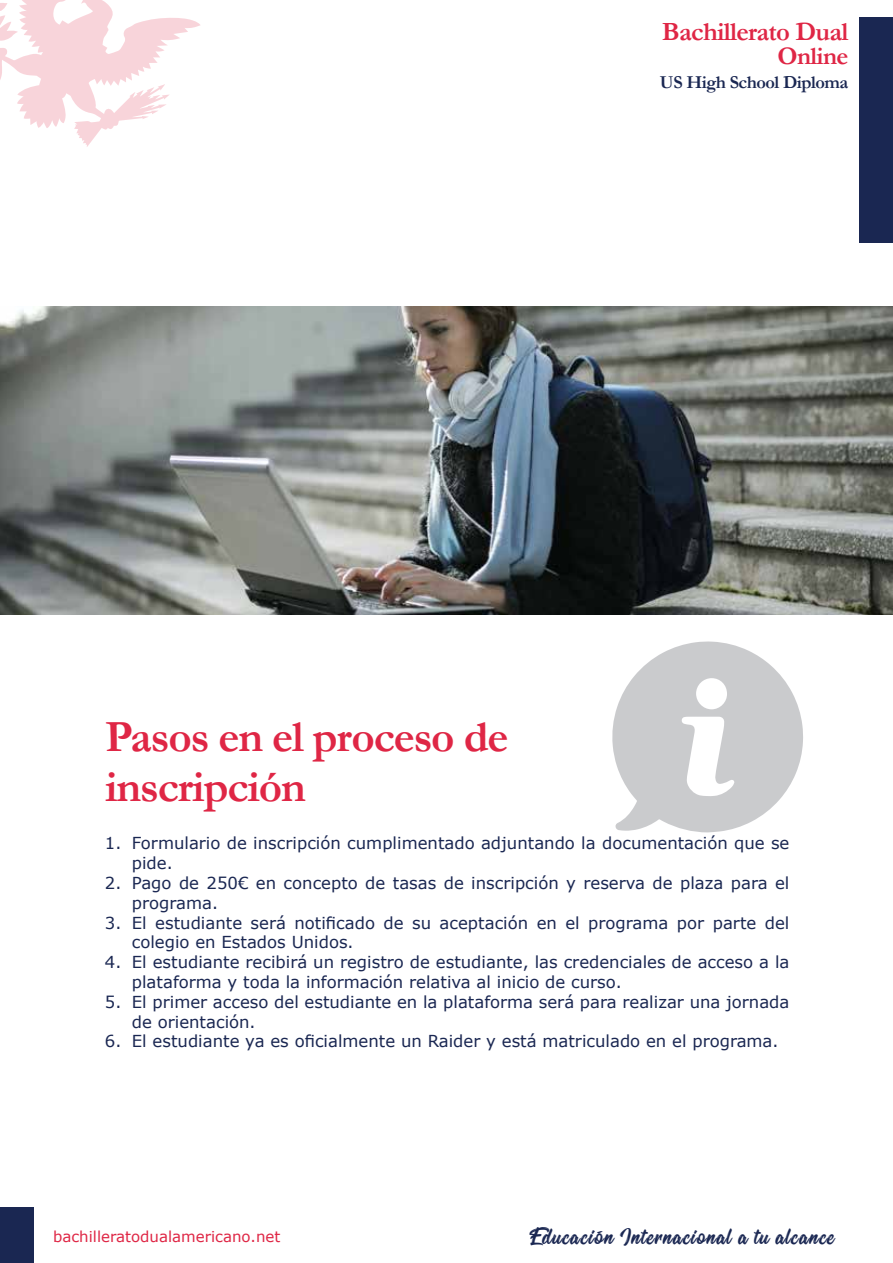
<style>
.page{position:relative;width:893px;height:1263px;background:#fff}
.page>*{position:absolute;margin:0;border:0;box-sizing:border-box;transform-origin:0 0}
.t1{font:700 45px/49.5px "Garamond";letter-spacing:-.025em;color:#df2645}
.t2{font:28.5px "Oraqle Script";letter-spacing:.04em;color:#1a2752}
.t3{font:700 26.55px "Garamond";letter-spacing:-.025em;color:#df2645}
.t4{font:700 25.5px "Garamond";letter-spacing:-.025em;color:#df2645}
.t5{font:700 18.3px "Garamond";letter-spacing:-.025em;color:#1a2752}
.t6{font:16.5px/19.8px "Verdana";color:#1a2752}
.t7{font:15px "Verdana";color:#df2645}
</style>
<div class="page">
<div style="left:859px;top:17px;width:34px;height:225px;background:#1a2752"></div>
<svg style="left:0;top:0;width:200px;height:147px"></svg>
<div style="left:0;top:1208px;width:34px;height:55px;background:#1a2752"></div>
<img style="left:0;top:306px;width:893px;height:308px">
<svg style="left:612px;top:641px;width:191px;height:191px"></svg>
<h3 class="t3" style="left:662px;top:13px;width:188px">Bachillerato Dual</h3>
<h3 class="t4" style="left:777px;top:38px;width:72px">Online</h3>
<p class="t5" style="left:660px;top:69px;width:190px">US High School Diploma</p>
<h1 class="t1" style="left:105px;top:712px;width:405px">Pasos en el proceso de inscripción</h1>
<p class="t6" style="left:132px;top:833px;width:659px;text-indent:-27px">1. Formulario de inscripción cumplimentado adjuntando la documentación que se pide.</p>
<p class="t6" style="left:132px;top:873px;width:659px;text-indent:-27px">2. Pago de 250€ en concepto de tasas de inscripción y reserva de plaza para el programa.</p>
<p class="t6" style="left:132px;top:912px;width:659px;text-indent:-27px">3. El estudiante será notificado de su aceptación en el programa por parte del colegio en Estados Unidos.</p>
<p class="t6" style="left:132px;top:952px;width:659px;text-indent:-27px">4. El estudiante recibirá un registro de estudiante, las credenciales de acceso a la plataforma y toda la información relativa al inicio de curso.</p>
<p class="t6" style="left:132px;top:992px;width:659px;text-indent:-27px">5. El primer acceso del estudiante en la plataforma será para realizar una jornada de orientación.</p>
<p class="t6" style="left:105px;top:1031px;width:675px">6. El estudiante ya es oficialmente un Raider y está matriculado en el programa.</p>
<p class="t7" style="left:53px;top:1226px;width:229px">bachilleratodualamericano.net</p>
<h2 class="t2" style="left:529px;top:1222px;width:306px">Educación Internacional a tu alcance</h2>
</div>
